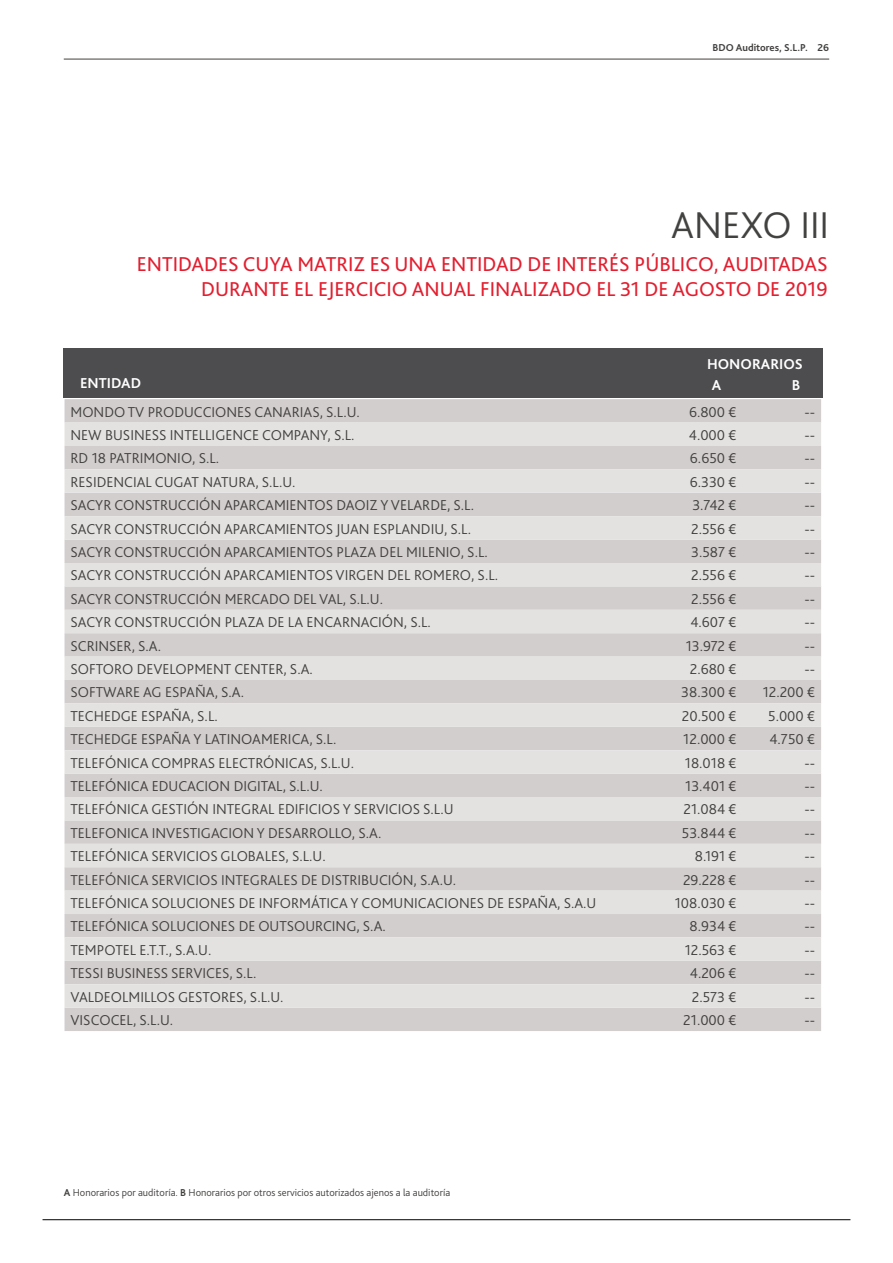
<style>
.page{position:relative;width:893px;height:1263px;background:#fff}
.page>*{position:absolute;margin:0;border:0;box-sizing:border-box;transform-origin:0 0}
.t1{font:300 39px "Bliss Pro";color:#424241}
.t2{font:21px/25.2px "Bliss Pro";color:#e31e2f;text-align:right}
.t3{font:300 15px "Bliss Pro";color:#42403f}
.t4{font:700 15px "Bliss Pro";color:#fff}
.t5{font:300 10.5px "Bliss Pro";color:#42403f}
.t6{font:700 10.5px "Bliss Pro";color:#42403f}
.s1{font-weight:700}
</style>
<div class="page">
<hr style="left:43px;top:1219px;width:807px;height:1px;background:#000">
<hr style="left:64px;top:59px;width:765px;height:1px;background:#42403f">
<div style="left:65px;top:399px;width:756px;height:632px;background:#d1cecd"></div>
<svg style="left:65px;top:423px;width:756px;height:585px;background:#dbd8d7"></svg>
<div style="left:64px;top:348px;width:759px;height:50px;background:#4d4d4f"></div>
<p class="t6" style="left:713px;top:40px;width:118px">BDO Auditores, S.L.P. 26</p>
<h1 class="t1" style="left:671px;top:201px;width:159px">ANEXO III</h1>
<h2 class="t2" style="left:137px;top:251px;width:692px">ENTIDADES CUYA MATRIZ ES UNA ENTIDAD DE INTERÉS PÚBLICO, AUDITADAS<br>DURANTE EL EJERCICIO ANUAL FINALIZADO EL 31 DE AGOSTO DE 2019</h2>
<p class="t4" style="left:707px;top:354px;width:97px">HONORARIOS</p>
<p class="t4" style="left:80px;top:373px;width:63px">ENTIDAD</p>
<p class="t4" style="left:712px;top:375px;width:11px">A</p>
<p class="t4" style="left:792px;top:375px;width:10px">B</p>
<p class="t3" style="left:71px;top:402px;width:291px">MONDO TV PRODUCCIONES CANARIAS, S.L.U.</p>
<p class="t3" style="left:689px;top:402px;width:49px">6.800 €</p>
<p class="t3" style="left:804px;top:402px;width:12px">--</p>
<p class="t3" style="left:71px;top:426px;width:286px">NEW BUSINESS INTELLIGENCE COMPANY, S.L.</p>
<p class="t3" style="left:689px;top:426px;width:49px">4.000 €</p>
<p class="t3" style="left:804px;top:426px;width:12px">--</p>
<p class="t3" style="left:71px;top:449px;width:150px">RD 18 PATRIMONIO, S.L.</p>
<p class="t3" style="left:690px;top:449px;width:48px">6.650 €</p>
<p class="t3" style="left:804px;top:449px;width:12px">--</p>
<p class="t3" style="left:71px;top:472px;width:226px">RESIDENCIAL CUGAT NATURA, S.L.U.</p>
<p class="t3" style="left:690px;top:472px;width:48px">6.330 €</p>
<p class="t3" style="left:804px;top:472px;width:12px">--</p>
<p class="t3" style="left:71px;top:496px;width:405px">SACYR CONSTRUCCIÓN APARCAMIENTOS DAOIZ Y VELARDE, S.L.</p>
<p class="t3" style="left:692px;top:496px;width:46px">3.742 €</p>
<p class="t3" style="left:804px;top:496px;width:12px">--</p>
<p class="t3" style="left:71px;top:519px;width:402px">SACYR CONSTRUCCIÓN APARCAMIENTOS JUAN ESPLANDIU, S.L.</p>
<p class="t3" style="left:691px;top:519px;width:47px">2.556 €</p>
<p class="t3" style="left:804px;top:519px;width:12px">--</p>
<p class="t3" style="left:71px;top:543px;width:419px">SACYR CONSTRUCCIÓN APARCAMIENTOS PLAZA DEL MILENIO, S.L.</p>
<p class="t3" style="left:691px;top:543px;width:47px">3.587 €</p>
<p class="t3" style="left:804px;top:543px;width:12px">--</p>
<p class="t3" style="left:71px;top:566px;width:429px">SACYR CONSTRUCCIÓN APARCAMIENTOS VIRGEN DEL ROMERO, S.L.</p>
<p class="t3" style="left:691px;top:566px;width:47px">2.556 €</p>
<p class="t3" style="left:804px;top:566px;width:12px">--</p>
<p class="t3" style="left:71px;top:589px;width:314px">SACYR CONSTRUCCIÓN MERCADO DEL VAL, S.L.U.</p>
<p class="t3" style="left:691px;top:589px;width:47px">2.556 €</p>
<p class="t3" style="left:804px;top:589px;width:12px">--</p>
<p class="t3" style="left:71px;top:613px;width:362px">SACYR CONSTRUCCIÓN PLAZA DE LA ENCARNACIÓN, S.L.</p>
<p class="t3" style="left:690px;top:613px;width:48px">4.607 €</p>
<p class="t3" style="left:804px;top:613px;width:12px">--</p>
<p class="t3" style="left:71px;top:636px;width:92px">SCRINSER, S.A.</p>
<p class="t3" style="left:686px;top:636px;width:52px">13.972 €</p>
<p class="t3" style="left:804px;top:636px;width:12px">--</p>
<p class="t3" style="left:71px;top:660px;width:244px">SOFTORO DEVELOPMENT CENTER, S.A.</p>
<p class="t3" style="left:690px;top:660px;width:48px">2.680 €</p>
<p class="t3" style="left:804px;top:660px;width:12px">--</p>
<p class="t3" style="left:71px;top:683px;width:175px">SOFTWARE AG ESPAÑA, S.A.</p>
<p class="t3" style="left:681px;top:683px;width:57px">38.300 €</p>
<p class="t3" style="left:763px;top:683px;width:54px">12.200 €</p>
<p class="t3" style="left:71px;top:706px;width:149px">TECHEDGE ESPAÑA, S.L.</p>
<p class="t3" style="left:682px;top:706px;width:56px">20.500 €</p>
<p class="t3" style="left:768px;top:706px;width:49px">5.000 €</p>
<p class="t3" style="left:71px;top:730px;width:267px">TECHEDGE ESPAÑA Y LATINOAMERICA, S.L.</p>
<p class="t3" style="left:683px;top:730px;width:55px">12.000 €</p>
<p class="t3" style="left:769px;top:730px;width:47px">4.750 €</p>
<p class="t3" style="left:71px;top:753px;width:285px">TELEFÓNICA COMPRAS ELECTRÓNICAS, S.L.U.</p>
<p class="t3" style="left:685px;top:753px;width:53px">18.018 €</p>
<p class="t3" style="left:804px;top:753px;width:12px">--</p>
<p class="t3" style="left:71px;top:777px;width:254px">TELEFÓNICA EDUCACION DIGITAL, S.L.U.</p>
<p class="t3" style="left:685px;top:777px;width:53px">13.401 €</p>
<p class="t3" style="left:804px;top:777px;width:12px">--</p>
<p class="t3" style="left:71px;top:800px;width:384px">TELEFÓNICA GESTIÓN INTEGRAL EDIFICIOS Y SERVICIOS S.L.U</p>
<p class="t3" style="left:683px;top:800px;width:54px">21.084 €</p>
<p class="t3" style="left:804px;top:800px;width:12px">--</p>
<p class="t3" style="left:71px;top:823px;width:312px">TELEFONICA INVESTIGACION Y DESARROLLO, S.A.</p>
<p class="t3" style="left:682px;top:823px;width:56px">53.844 €</p>
<p class="t3" style="left:804px;top:823px;width:12px">--</p>
<p class="t3" style="left:71px;top:847px;width:257px">TELEFÓNICA SERVICIOS GLOBALES, S.L.U.</p>
<p class="t3" style="left:695px;top:847px;width:43px">8.191 €</p>
<p class="t3" style="left:804px;top:847px;width:12px">--</p>
<p class="t3" style="left:71px;top:870px;width:387px">TELEFÓNICA SERVICIOS INTEGRALES DE DISTRIBUCIÓN, S.A.U.</p>
<p class="t3" style="left:683px;top:870px;width:55px">29.228 €</p>
<p class="t3" style="left:804px;top:870px;width:12px">--</p>
<p class="t3" style="left:71px;top:894px;width:527px">TELEFÓNICA SOLUCIONES DE INFORMÁTICA Y COMUNICACIONES DE ESPAÑA, S.A.U</p>
<p class="t3" style="left:675px;top:894px;width:63px">108.030 €</p>
<p class="t3" style="left:804px;top:894px;width:12px">--</p>
<p class="t3" style="left:71px;top:917px;width:317px">TELEFÓNICA SOLUCIONES DE OUTSOURCING, S.A.</p>
<p class="t3" style="left:690px;top:917px;width:48px">8.934 €</p>
<p class="t3" style="left:804px;top:917px;width:12px">--</p>
<p class="t3" style="left:71px;top:940px;width:142px">TEMPOTEL E.T.T., S.A.U.</p>
<p class="t3" style="left:685px;top:940px;width:53px">12.563 €</p>
<p class="t3" style="left:804px;top:940px;width:12px">--</p>
<p class="t3" style="left:71px;top:964px;width:187px">TESSI BUSINESS SERVICES, S.L.</p>
<p class="t3" style="left:690px;top:964px;width:48px">4.206 €</p>
<p class="t3" style="left:804px;top:964px;width:12px">--</p>
<p class="t3" style="left:71px;top:987px;width:215px">VALDEOLMILLOS GESTORES, S.L.U.</p>
<p class="t3" style="left:692px;top:987px;width:46px">2.573 €</p>
<p class="t3" style="left:804px;top:987px;width:12px">--</p>
<p class="t3" style="left:71px;top:1011px;width:104px">VISCOCEL, S.L.U.</p>
<p class="t3" style="left:683px;top:1011px;width:55px">21.000 €</p>
<p class="t3" style="left:804px;top:1011px;width:12px">--</p>
<p class="t5" style="left:64px;top:1185px;width:388px"><span class="s1">A</span> Honorarios por auditoría. <span class="s1">B</span> Honorarios por otros servicios autorizados ajenos a la auditoría</p>
</div>
